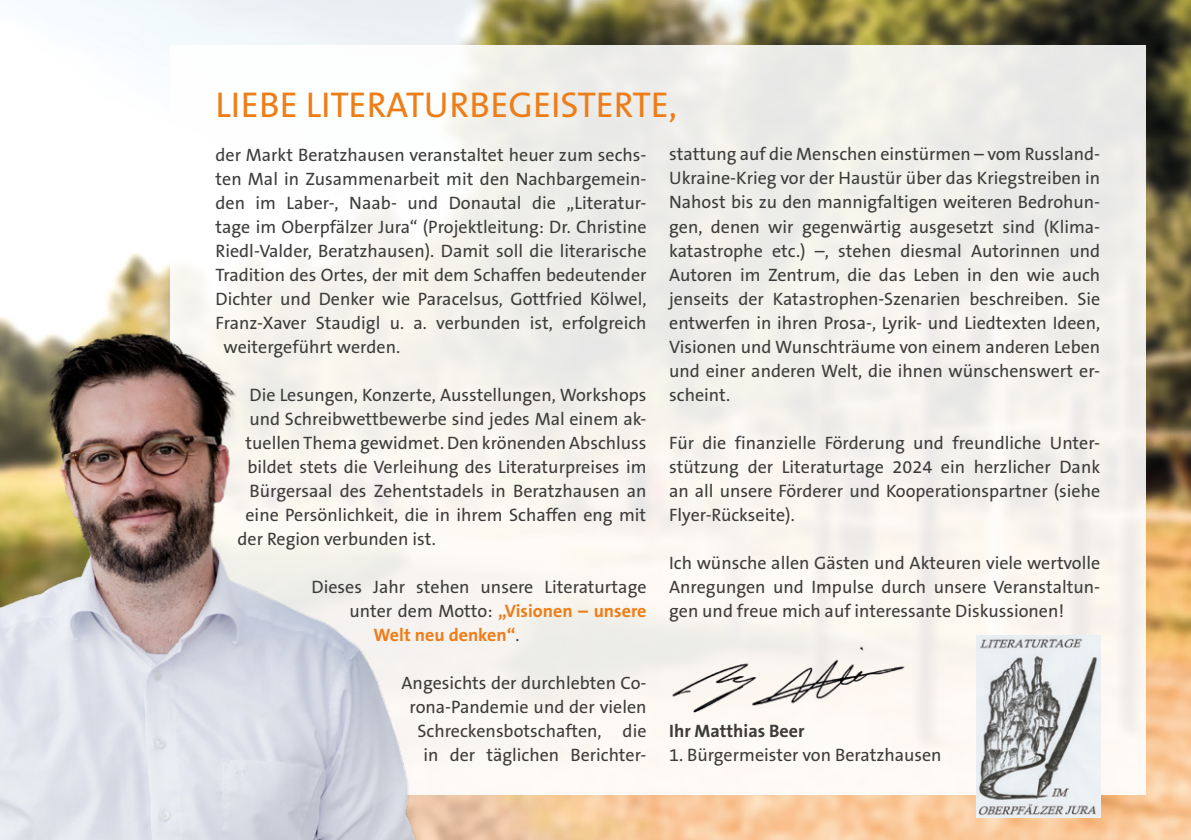
<style>
.page{position:relative;width:1191px;height:840px;background:#fff}
.page>*{position:absolute;margin:0;border:0;box-sizing:border-box;transform-origin:0 0}
.t1{font:36px "The Sans B5 Plain";color:#ef7d17}
.t2{font:18px/24px "The Sans B5 Plain";color:#3c3c3b;text-align:justify}
.t3{font:700 18px/24px "The Sans B7";color:#ef7d17}
.t4{font:700 18px "The Sans B7";color:#3c3c3b}
.s1{font-family:"The Sans B5 Plain";font-weight:400;color:#3c3c3b}
</style>
<div class="page">
<img style="left:57px;top:0;width:1134px;height:839px">
<div style="left:170px;top:45px;width:975px;height:749px;background:linear-gradient(to right,#fcfcfb,#f0ede7)"></div>
<img style="left:0;top:299px;width:465px;height:540px">
<img style="left:660px;top:641px;width:256px;height:70px">
<img style="left:976px;top:635px;width:124px;height:181px">
<h1 class="t1" style="left:215px;top:86px;width:463px">LIEBE LITERATURBEGEISTERTE,</h1>
<p class="t2" style="left:215px;top:143px;width:432px">der Markt Beratzhausen veranstaltet heuer zum sechs-</p>
<p class="t2" style="left:215px;top:167px;width:432px">ten Mal in Zusammenarbeit mit den Nachbargemein-</p>
<p class="t2" style="left:215px;top:191px;width:432px">den im Laber-, Naab- und Donautal die „Literatur-</p>
<p class="t2" style="left:215px;top:215px;width:432px">tage im Oberpfälzer Jura“ (Projektleitung: Dr. Christine</p>
<p class="t2" style="left:215px;top:239px;width:432px">Riedl-Valder, Beratzhausen). Damit soll die literarische</p>
<p class="t2" style="left:215px;top:263px;width:432px">Tradition des Ortes, der mit dem Schaffen bedeutender</p>
<p class="t2" style="left:215px;top:287px;width:432px">Dichter und Denker wie Paracelsus, Gottfried Kölwel,</p>
<p class="t2" style="left:215px;top:311px;width:432px">Franz-Xaver Staudigl u. a. verbunden ist, erfolgreich</p>
<p class="t2" style="left:223px;top:335px;width:178px">weitergeführt werden.</p>
<p class="t2" style="left:249px;top:383px;width:398px">Die Lesungen, Konzerte, Ausstellungen, Workshops</p>
<p class="t2" style="left:249px;top:407px;width:398px">und Schreibwettbewerbe sind jedes Mal einem ak-</p>
<p class="t2" style="left:245px;top:431px;width:402px">tuellen Thema gewidmet. Den krönenden Abschluss</p>
<p class="t2" style="left:247px;top:455px;width:400px">bildet stets die Verleihung des Literaturpreises im</p>
<p class="t2" style="left:249px;top:479px;width:398px">Bürgersaal des Zehentstadels in Beratzhausen an</p>
<p class="t2" style="left:245px;top:503px;width:402px">eine Persönlichkeit, die in ihrem Schaffen eng mit</p>
<p class="t2" style="left:237px;top:527px;width:200px">der Region verbunden ist.</p>
<p class="t2" style="left:311px;top:575px;width:336px">Dieses Jahr stehen unsere Literaturtage</p>
<p class="t3" style="left:373px;top:599px;width:274px;text-indent:-24px"><span class="s1">unter dem Motto:</span> „Visionen – unsere<br>Welt neu denken“<span class="s1">.</span></p>
<p class="t2" style="left:401px;top:671px;width:246px;text-align:right">Angesichts der durchlebten Co&shy;rona-Pandemie und der vielen<br>Schreckensbotschaften, die in der täglichen Berichter-</p>
<p class="t2" style="left:669px;top:143px;width:432px">stattung auf die Menschen einstürmen – vom Russland-Ukraine-Krieg vor der Haustür über das Kriegstreiben in Nahost bis zu den mannigfaltigen weiteren Bedrohun&shy;gen, denen wir gegenwärtig ausgesetzt sind (Klima&shy;katastrophe etc.) –, stehen diesmal Autorinnen und Autoren im Zentrum, die das Leben in den wie auch jenseits der Katastrophen-Szenarien beschreiben. Sie entwerfen in ihren Prosa-, Lyrik- und Liedtexten Ideen, Visionen und Wunschträume von einem anderen Leben und einer anderen Welt, die ihnen wünschenswert er&shy;scheint.</p>
<p class="t2" style="left:669px;top:431px;width:432px">Für die finanzielle Förderung und freundliche Unter&shy;stützung der Literaturtage 2024 ein herzlicher Dank an all unsere Förderer und Kooperationspartner (siehe Flyer-Rückseite).</p>
<p class="t2" style="left:669px;top:551px;width:432px">Ich wünsche allen Gästen und Akteuren viele wertvolle Anregungen und Impulse durch unsere Veranstaltun&shy;gen und freue mich auf interessante Diskussionen!</p>
<p class="t4" style="left:669px;top:721px;width:137px">Ihr Matthias Beer</p>
<p class="t2" style="left:669px;top:743px;width:274px">1. Bürgermeister von Beratzhausen</p>
</div>
